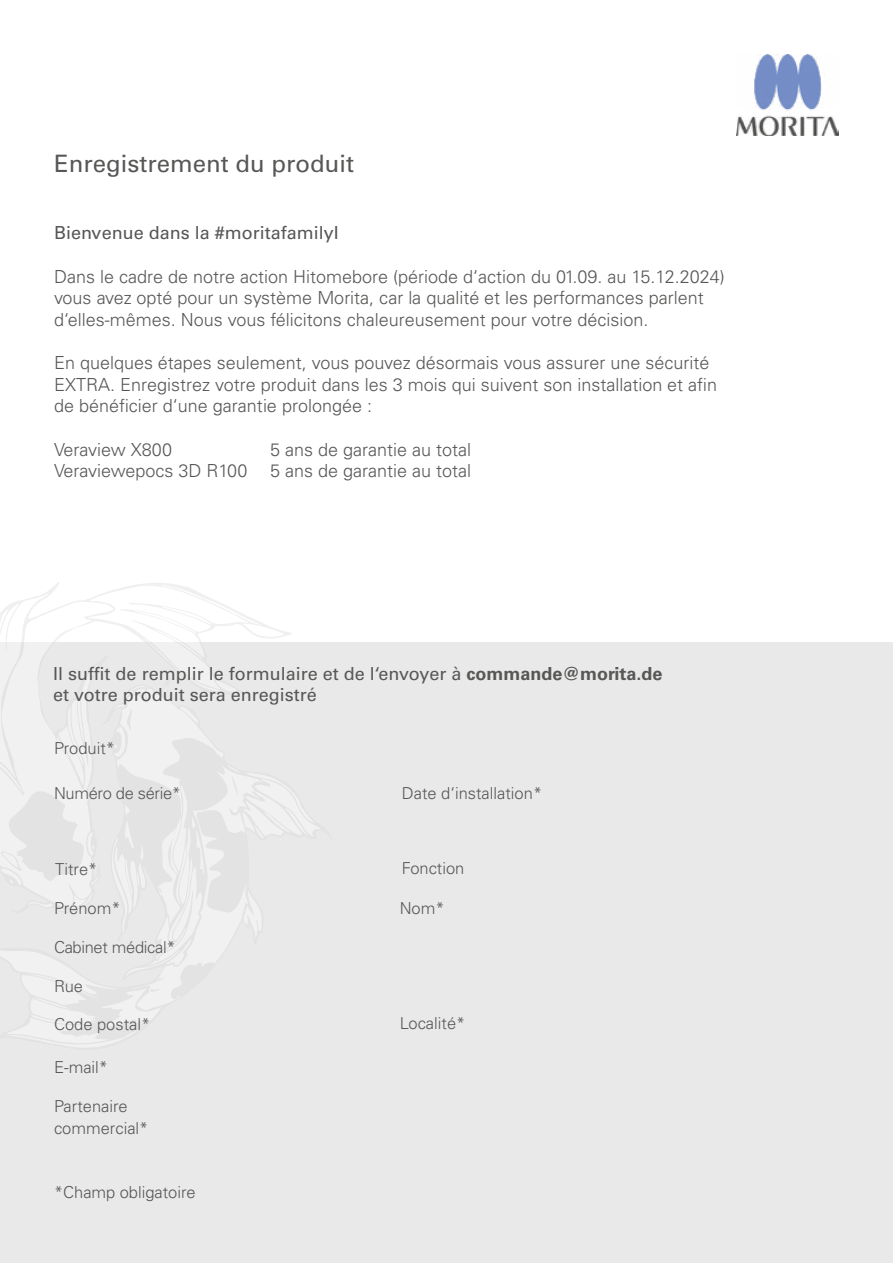
<style>
.page{position:relative;width:893px;height:1263px;background:#fff}
.page>*{position:absolute;margin:0;border:0;box-sizing:border-box;transform-origin:0 0}
.t1{font:24px "Univers LT Pro 55 Roman";color:#575756}
.t2{font:300 18px/21.6px "Univers LT Pro 45";color:#575756}
.t3{font:18px/21.6px "Univers LT Pro 55 Roman";color:#575756}
.t4{font:300 16.5px/21.6px "Univers LT Pro 45";color:#575756}
.t5{font:300 16.5px "Univers LT Pro 45";letter-spacing:-.02em;color:#575756}
.s1{font-family:"Univers LT Pro 65";font-weight:700}
</style>
<div class="page">
<div style="left:0;top:642px;width:893px;height:621px;background:#e9e9e9"></div>
<img style="left:737px;top:54px;width:102px;height:81px">
<svg style="left:0;top:582px;width:291px;height:60px"></svg>
<p class="t1" style="left:54px;top:146px;width:302px">Enregistrement du produit</p>
<p class="t3" style="left:54px;top:221px;width:286px">Bienvenue dans la #moritafamilyI</p>
<p class="t2" style="left:54px;top:265px;width:672px">Dans le cadre de notre action Hitomebore (période d‘action du 01.09. au 15.12.2024)</p>
<p class="t2" style="left:54px;top:287px;width:651px">vous avez opté pour un système Morita, car la qualité et les performances parlent d‘elles-mêmes. Nous vous félicitons chaleureusement pour votre décision.</p>
<p class="t2" style="left:54px;top:351px;width:664px">En quelques étapes seulement, vous pouvez désormais vous assurer une sécurité<br>EXTRA. Enregistrez votre produit dans les 3 mois qui suivent son installation et afin de bénéficier d‘une garantie prolongée :</p>
<p class="t2" style="left:54px;top:438px;width:120px">Veraview X800</p>
<p class="t2" style="left:270px;top:438px;width:203px">5 ans de garantie au total</p>
<p class="t2" style="left:54px;top:459px;width:419px">Veraviewepocs 3D R100 5 ans de garantie au total</p>
<p class="t3" style="left:53px;top:662px;width:611px">Il suffit de remplir le formulaire et de l‘envoyer à <span class="s1">commande@morita.de </span>et votre produit sera enregistré</p>
<p class="t4" style="left:54px;top:737px;width:63px">Produit*</p>
<p class="t5" style="left:54px;top:782px;width:129px">Numéro de série*</p>
<p class="t4" style="left:402px;top:781px;width:142px">Date d‘installation*</p>
<p class="t4" style="left:55px;top:858px;width:44px">Titre*</p>
<p class="t4" style="left:402px;top:857px;width:64px">Fonction</p>
<p class="t4" style="left:54px;top:896px;width:68px">Prénom*</p>
<p class="t4" style="left:400px;top:896px;width:46px">Nom*</p>
<p class="t5" style="left:54px;top:936px;width:123px">Cabinet médical*</p>
<p class="t4" style="left:54px;top:975px;width:31px">Rue</p>
<p class="t4" style="left:54px;top:1013px;width:98px">Code postal*</p>
<p class="t4" style="left:400px;top:1012px;width:67px">Localité*</p>
<p class="t4" style="left:54px;top:1056px;width:56px">E-mail*</p>
<p class="t4" style="left:54px;top:1095px;width:96px">Partenaire commercial*</p>
<p class="t4" style="left:54px;top:1181px;width:143px">*Champ obligatoire</p>
</div>
